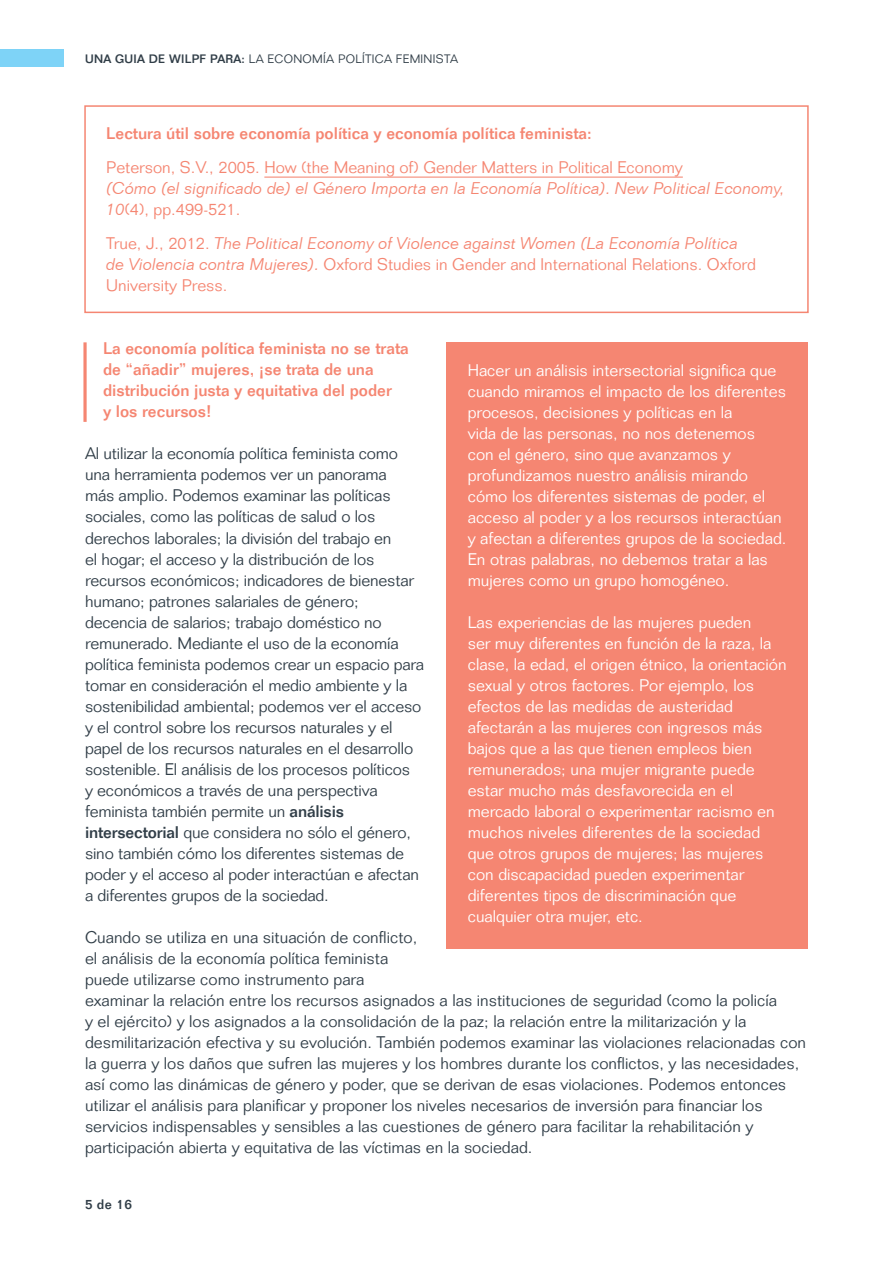
<style>
.page{position:relative;width:893px;height:1263px;background:#fff}
.page>*{position:absolute;margin:0;border:0;box-sizing:border-box;transform-origin:0 0}
.t1{font:300 16.5px/21px "Folio Std";letter-spacing:-.01em;color:#313e48}
.t2{font:300 16.5px/21px "Folio Std";color:#fff}
.t3{font:300 16.5px/21px "Folio Std";color:#f58672}
.t4{font:500 16.5px/21px "Folio Std";color:#f58672}
.t5{font:italic 300 16.5px "Folio BT";color:#f58672}
.t6{font:500 13.5px "Folio Std";color:#313e48}
.t7{font:300 12px "Folio Std";letter-spacing:.025em;color:#313e48}
.s1{font-weight:500}
.s2{font-family:"Folio BT";font-style:italic}
.s3{font-family:"Folio Std";font-style:normal}
</style>
<div class="page">
<div style="left:0;top:50px;width:64px;height:17px;background:#7ed3f7"></div>
<div style="left:84px;top:105px;width:725px;height:208px;border:2px solid #f58672"></div>
<hr style="left:264px;top:177px;width:419px;height:1px;background:#f58672">
<svg style="left:83px;top:342px;width:4px;height:80px"></svg>
<div style="left:446px;top:343px;width:362px;height:269px;background:#f58672"></div>
<div style="left:446px;top:595px;width:362px;height:353px;background:#f58672"></div>
<p class="t7" style="left:85px;top:51px;width:375px"><span class="s1">UNA GUIA DE WILPF PARA:</span> LA ECONOMÍA POLÍTICA FEMINISTA</p>
<p class="t4" style="left:106px;top:123px;width:487px">Lectura útil sobre economía política y economía política feminista:</p>
<p class="t3" style="left:106px;top:157px;width:578px">Peterson, S.V., 2005. How (the Meaning of) Gender Matters in Political Economy</p>
<p class="t5" style="left:106px;top:178px;width:680px">(Cómo (el significado de) el Género Importa en la Economía Política). New Political Economy,</p>
<p class="t3" style="left:106px;top:199px;width:136px"><span class="s2">10</span>(4), pp.499-521.</p>
<p class="t5" style="left:106px;top:233px;width:633px"><span class="s3">True, J., 2012.</span> The Political Economy of Violence against Women (La Economía Política</p>
<p class="t3" style="left:106px;top:253px;width:651px"><span class="s2">de Violencia contra Mujeres).</span> Oxford Studies in Gender and International Relations. Oxford<br>University Press.</p>
<p class="t4" style="left:103px;top:338px;width:307px">La economía política feminista no se trata de “añadir” mujeres, ¡se trata de una distribución justa y equitativa del poder<br>y los recursos!</p>
<p class="t1" style="left:85px;top:443px;width:341px">Al utilizar la economía política feminista como una herramienta podemos ver un panorama<br>más amplio. Podemos examinar las políticas sociales, como las políticas de salud o los derechos laborales; la división del trabajo en<br>el hogar; el acceso y la distribución de los recursos económicos; indicadores de bienestar humano; patrones salariales de género; decencia de salarios; trabajo doméstico no remunerado. Mediante el uso de la economía política feminista podemos crear un espacio para tomar en consideración el medio ambiente y la sostenibilidad ambiental; podemos ver el acceso y el control sobre los recursos naturales y el papel de los recursos naturales en el desarrollo sostenible. El análisis de los procesos políticos<br>y económicos a través de una perspectiva feminista también permite un <span class="s1">análisis intersectorial</span> que considera no sólo el género, sino también cómo los diferentes sistemas de poder y el acceso al poder interactúan e afectan a diferentes grupos de la sociedad.</p>
<p class="t1" style="left:85px;top:926px;width:722px">Cuando se utiliza en una situación de conflicto,<br>el análisis de la economía política feminista<br>puede utilizarse como instrumento para<br>examinar la relación entre los recursos asignados a las instituciones de seguridad (como la policía<br>y el ejército) y los asignados a la consolidación de la paz; la relación entre la militarización y la desmilitarización efectiva y su evolución. También podemos examinar las violaciones relacionadas con la guerra y los daños que sufren las mujeres y los hombres durante los conflictos, y las necesidades, así como las dinámicas de género y poder, que se derivan de esas violaciones. Podemos entonces utilizar el análisis para planificar y proponer los niveles necesarios de inversión para financiar los servicios indispensables y sensibles a las cuestiones de género para facilitar la rehabilitación y participación abierta y equitativa de las víctimas en la sociedad.</p>
<p class="t2" style="left:468px;top:360px;width:320px">Hacer un análisis intersectorial significa que cuando miramos el impacto de los diferentes procesos, decisiones y políticas en la<br>vida de las personas, no nos detenemos<br>con el género, sino que avanzamos y profundizamos nuestro análisis mirando cómo los diferentes sistemas de poder, el acceso al poder y a los recursos interactúan y afectan a diferentes grupos de la sociedad.<br>En otras palabras, no debemos tratar a las mujeres como un grupo homogéneo.</p>
<p class="t2" style="left:468px;top:612px;width:320px">Las experiencias de las mujeres pueden<br>ser muy diferentes en función de la raza, la clase, la edad, el origen étnico, la orientación sexual y otros factores. Por ejemplo, los efectos de las medidas de austeridad afectarán a las mujeres con ingresos más bajos que a las que tienen empleos bien remunerados; una mujer migrante puede estar mucho más desfavorecida en el mercado laboral o experimentar racismo en muchos niveles diferentes de la sociedad que otros grupos de mujeres; las mujeres con discapacidad pueden experimentar diferentes tipos de discriminación que cualquier otra mujer, etc.</p>
<p class="t6" style="left:85px;top:1196px;width:48px">5 de 16</p>
</div>
